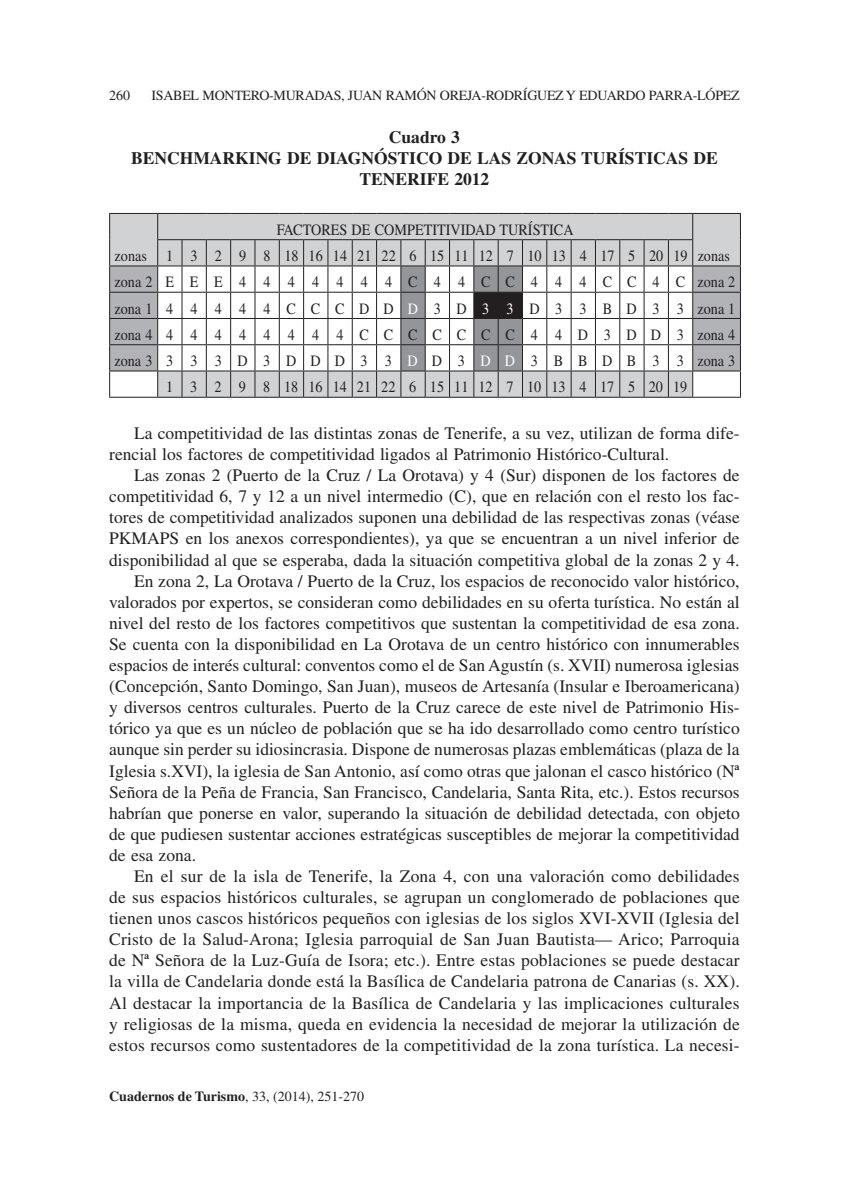
<style>
.page{position:relative;width:844px;height:1191px;background:#fff}
.page>*{position:absolute;margin:0;border:0;box-sizing:border-box;transform-origin:0 0}
.t1{font:17.5px/21px "Times";color:#231f20}
.t2{font:700 17.5px/21.2px "Times";color:#231f20;text-align:center}
.t3{font:15.75px "Times";color:#231f20;scale:.9 1}
.t4{font:15.75px "Times";letter-spacing:1.045em;color:#231f20;scale:.9 1}
.t5{font:15.75px "Times";letter-spacing:1.13em;color:#231f20;scale:.9 1}
.t6{font:15.75px "Times";letter-spacing:.715em;color:#231f20;scale:.9 1}
.t7{font:14px "Times";letter-spacing:-.02em;color:#231f20}
.t8{font:700 14px "Times";color:#231f20}
.s1{color:#fff}
.s2{font-weight:400}
</style>
<div class="page">
<div style="left:110px;top:214px;width:629px;height:51px;background:#d1d2d4"></div>
<svg style="left:110px;top:266px;width:629px;height:131px;fill:#b2b3b7"></svg>
<hr style="left:109px;top:213px;width:49px;height:1px;background:#231f20">
<hr style="left:692px;top:213px;width:48px;height:1px;background:#231f20">
<hr style="left:109px;top:265px;width:49px;height:1px;background:#231f20">
<hr style="left:692px;top:265px;width:48px;height:1px;background:#231f20">
<hr style="left:109px;top:292px;width:49px;height:1px;background:#231f20">
<hr style="left:692px;top:292px;width:48px;height:1px;background:#231f20">
<hr style="left:109px;top:318px;width:49px;height:1px;background:#231f20">
<hr style="left:692px;top:318px;width:48px;height:1px;background:#231f20">
<hr style="left:109px;top:344px;width:49px;height:1px;background:#231f20">
<hr style="left:692px;top:344px;width:48px;height:1px;background:#231f20">
<hr style="left:109px;top:370px;width:49px;height:1px;background:#231f20">
<svg style="left:109px;top:214px;width:1px;height:183px"></svg>
<hr style="left:692px;top:370px;width:48px;height:1px;background:#231f20">
<svg style="left:739px;top:214px;width:1px;height:183px"></svg>
<hr style="left:109px;top:397px;width:49px;height:1px;background:#231f20">
<svg style="left:157px;top:213px;width:536px;height:185px"></svg>
<hr style="left:692px;top:397px;width:48px;height:1px;background:#231f20">
<p class="t7" style="left:109px;top:87px;width:22px">260</p>
<p class="t7" style="left:151px;top:87px;width:14px">Isabel</p>
<p class="t7" style="left:202px;top:87px;width:32px">Monter</p>
<p class="t7" style="left:259px;top:87px;width:37px">o-Muradas</p>
<p class="t7" style="left:341px;top:87px;width:23px">, Juan</p>
<p class="t7" style="left:385px;top:87px;width:64px">Ramón Oreja</p>
<p class="t7" style="left:481px;top:87px;width:57px">-Rodrígue</p>
<p class="t7" style="left:555px;top:87px;width:43px">z y Eduard</p>
<p class="t7" style="left:635px;top:87px;width:31px">o Parra</p>
<p class="t7" style="left:692px;top:87px;width:48px">-López</p>
<p class="t2" style="left:131px;top:126px;width:588px">Cuadro 3<br>BENCHMARKING DE DIAGNÓSTICO DE LAS ZONAS TURÍSTICAS DE<br>TENERIFE 2012</p>
<p class="t3" style="left:277px;top:221px;width:331px">FACTORES DE COMPETITIVIDAD TURÍSTICA</p>
<p class="t3" style="left:166px;top:247px;width:627px">1 3 2 9 8 1816142122 6 151112 7 1013 4 17 5 2019zonas</p>
<p class="t5" style="left:114px;top:273px;width:691px">zona 2EEE4444444C44CC444CC4Czona 2</p>
<p class="t4" style="left:114px;top:299px;width:691px">zona 14 4 4 4 4CCCDD<span class="s1">D</span>3D<span class="s1">3 3</span>D3 3BD3 3zona 1</p>
<p class="t4" style="left:114px;top:326px;width:691px">zona 44 4 4 4 4 4 4 4CCCCCCC4 4D3DD3zona 4</p>
<p class="t4" style="left:114px;top:352px;width:691px">zona 33 3 3D3DDD3 3<span class="s1">D</span>D3<span class="s1">DD</span>3BBDB3 3zona 3</p>
<p class="t3" style="left:166px;top:378px;width:580px">1 3 2 9 8 1816142122 6 151112 7 1013 4 17 5 2019</p>
<p class="t6" style="left:115px;top:247px;width:37px">zonas</p>
<p class="t1" style="left:109px;top:422px;width:631px;text-indent:25px">La competitividad de las distintas zonas de Tenerife, a su vez, utilizan de forma dife&shy;rencial los factores de competitividad ligados al Patrimonio Histórico-Cultural.</p>
<p class="t1" style="left:134px;top:465px;width:607px">Las zonas 2 (Puerto de la Cruz / La Orotava) y 4 (Sur) disponen de los factores de</p>
<p class="t1" style="left:109px;top:486px;width:632px">competitividad 6, 7 y 12 a un nivel intermedio (C), que en relación con el resto los fac-</p>
<p class="t1" style="left:109px;top:507px;width:632px">tores de competitividad analizados suponen una debilidad de las respectivas zonas (véase</p>
<p class="t1" style="left:109px;top:528px;width:631px">PKMAPS en los anexos correspondientes), ya que se encuentran a un nivel inferior de</p>
<p class="t1" style="left:109px;top:549px;width:631px">disponibilidad al que se esperaba, dada la situación competitiva global de la zonas 2 y 4.</p>
<p class="t1" style="left:134px;top:570px;width:607px">En zona 2, La Orotava / Puerto de la Cruz, los espacios de reconocido valor histórico,</p>
<p class="t1" style="left:109px;top:591px;width:631px">valorados por expertos, se consideran como debilidades en su oferta turística. No están al</p>
<p class="t1" style="left:109px;top:612px;width:631px">nivel del resto de los factores competitivos que sustentan la competitividad de esa zona.</p>
<p class="t1" style="left:109px;top:633px;width:631px">Se cuenta con la disponibilidad en La Orotava de un centro histórico con innumerables</p>
<p class="t1" style="left:109px;top:654px;width:631px">espacios de interés cultural: conventos como el de San Agustín (s. XVII) numerosa iglesias</p>
<p class="t1" style="left:109px;top:675px;width:631px">(Concepción, Santo Domingo, San Juan), museos de Artesanía (Insular e Iberoamericana)</p>
<p class="t1" style="left:109px;top:696px;width:631px">y diversos centros culturales. Puerto de la Cruz carece de este nivel de Patrimonio His-</p>
<p class="t1" style="left:109px;top:718px;width:632px">tórico ya que es un núcleo de población que se ha ido desarrollado como centro turístico</p>
<p class="t1" style="left:109px;top:739px;width:631px">aunque sin perder su idiosincrasia. Dispone de numerosas plazas emblemáticas (plaza de la</p>
<p class="t1" style="left:109px;top:760px;width:631px">Iglesia s.XVI), la iglesia de San Antonio, así como otras que jalonan el casco histórico (Nª</p>
<p class="t1" style="left:109px;top:781px;width:631px">Señora de la Peña de Francia, San Francisco, Candelaria, Santa Rita, etc.). Estos recursos</p>
<p class="t1" style="left:109px;top:802px;width:632px">habrían que ponerse en valor, superando la situación de debilidad detectada, con objeto</p>
<p class="t1" style="left:109px;top:823px;width:631px">de que pudiesen sustentar acciones estratégicas susceptibles de mejorar la competitividad</p>
<p class="t1" style="left:109px;top:844px;width:88px">de esa zona.</p>
<p class="t1" style="left:134px;top:865px;width:607px">En el sur de la isla de Tenerife, la Zona 4, con una valoración como debilidades</p>
<p class="t1" style="left:109px;top:886px;width:632px">de sus espacios históricos culturales, se agrupan un conglomerado de poblaciones que</p>
<p class="t1" style="left:109px;top:907px;width:632px">tienen unos cascos históricos pequeños con iglesias de los siglos XVI-XVII (Iglesia del</p>
<p class="t1" style="left:109px;top:928px;width:631px">Cristo de la Salud-Arona; Iglesia parroquial de San Juan Bautista— Arico; Parroquia</p>
<p class="t1" style="left:109px;top:950px;width:631px">de Nª Señora de la Luz-Guía de Isora; etc.). Entre estas poblaciones se puede destacar</p>
<p class="t1" style="left:109px;top:971px;width:632px">la villa de Candelaria donde está la Basílica de Candelaria patrona de Canarias (s. XX).</p>
<p class="t1" style="left:109px;top:992px;width:631px">Al destacar la importancia de la Basílica de Candelaria y las implicaciones culturales</p>
<p class="t1" style="left:109px;top:1013px;width:632px">y religiosas de la misma, queda en evidencia la necesidad de mejorar la utilización de</p>
<p class="t1" style="left:109px;top:1034px;width:631px">estos recursos como sustentadores de la competitividad de la zona turística. La necesi-</p>
<p class="t8" style="left:109px;top:1088px;width:256px">Cuadernos de Turismo<span class="s2">, 33, (2014), 251-270</span></p>
</div>
